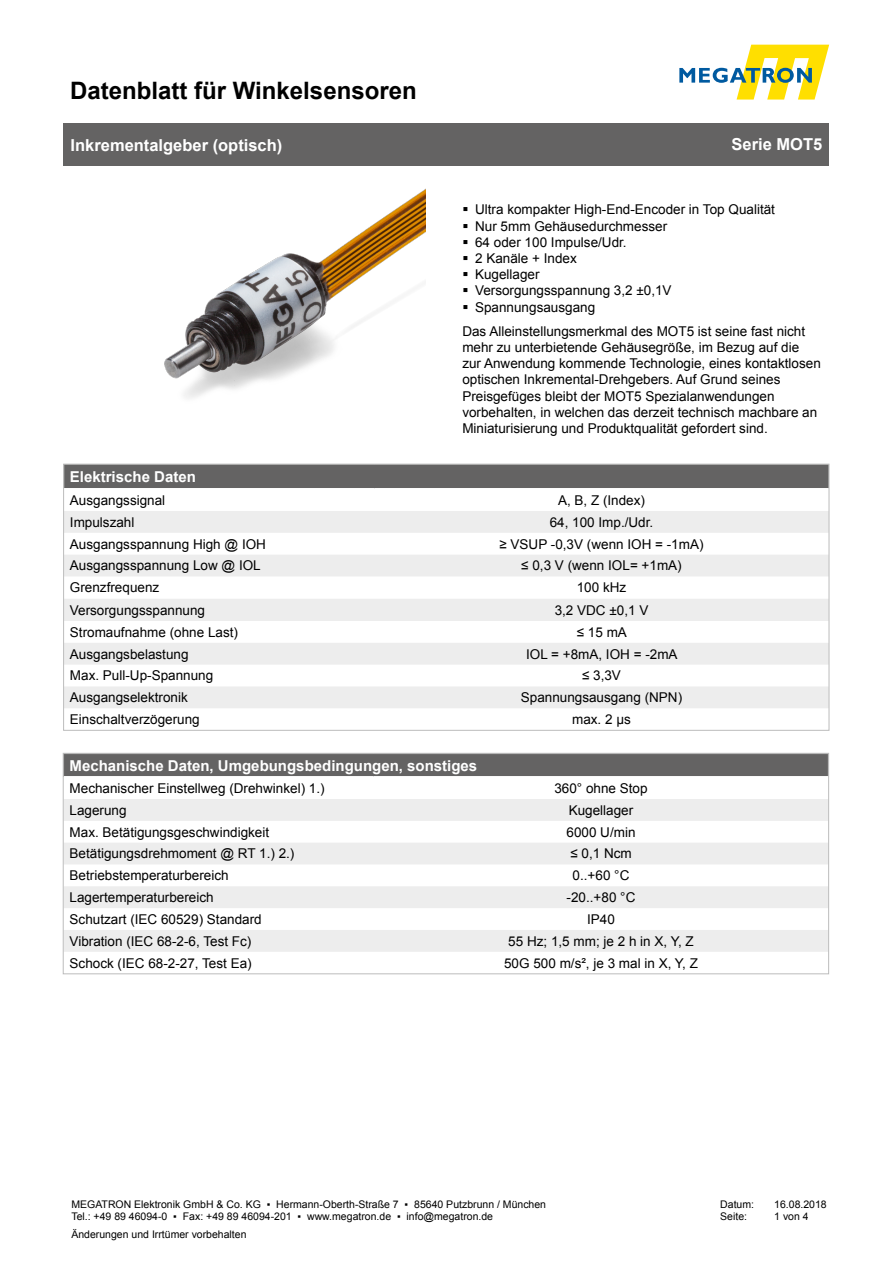
<style>
.page{position:relative;width:893px;height:1263px;background:#fff}
.page>*{position:absolute;margin:0;border:0;box-sizing:border-box;transform-origin:0 0}
.t1{font:700 24px "Arial";color:#000}
.t2{font:700 16.5px "Arial";color:#fff}
.t3{font:700 15px "Arial";color:#fff}
.t4{font:13.5px/16.2px "Arial";color:#000}
.t5{font:10.5px "Arial";color:#000}
</style>
<div class="page">
<svg style="left:679px;top:45px;width:150px;height:55px"></svg>
<div style="left:64px;top:123px;width:765px;height:43px;background:#646363"></div>
<img style="left:164px;top:189px;width:261px;height:209px">
<svg style="left:65px;top:511px;width:762px;height:197px;fill:#ededed"></svg>
<div style="left:65px;top:466px;width:762px;height:22px;background:#646363"></div>
<div style="left:63px;top:464px;width:766px;height:266px;border:1px solid #bcbcbc"></div>
<div style="left:64px;top:754px;width:764px;height:23px;background:#646363"></div>
<svg style="left:65px;top:799px;width:762px;height:153px;fill:#ededed"></svg>
<hr style="left:63px;top:776px;width:311px;height:1px;background:#fff">
<hr style="left:374px;top:776px;width:454px;height:1px;background:#fff">
<div style="left:63px;top:753px;width:766px;height:221px;border:1px solid #bcbcbc"></div>
<h1 class="t1" style="left:70px;top:74px;width:348px">Datenblatt für Winkelsensoren</h1>
<p class="t2" style="left:71px;top:134px;width:213px">Inkrementalgeber (optisch)</p>
<p class="t2" style="left:732px;top:133px;width:92px">Serie MOT5</p>
<p class="t4" style="left:475px;top:202px;width:301px">Ultra kompakter High-End-Encoder in Top Qualität</p>
<p class="t4" style="left:475px;top:218px;width:194px">Nur 5mm Gehäusedurchmesser</p>
<p class="t4" style="left:475px;top:234px;width:153px">64 oder 100 Impulse/Udr.</p>
<p class="t4" style="left:475px;top:250px;width:103px">2 Kanäle + Index</p>
<p class="t4" style="left:475px;top:266px;width:66px">Kugellager</p>
<p class="t4" style="left:475px;top:283px;width:198px">Versorgungsspannung 3,2 ±0,1V</p>
<p class="t4" style="left:475px;top:299px;width:122px">Spannungsausgang</p>
<p class="t4" style="left:462px;top:323px;width:360px">Das Alleinstellungsmerkmal des MOT5 ist seine fast nicht mehr zu unterbietende Gehäusegröße, im Bezug auf die zur Anwendung kommende Technologie, eines kontaktlosen optischen Inkremental-Drehgebers. Auf Grund seines Preisgefüges bleibt der MOT5 Spezialanwendungen vorbehalten, in welchen das derzeit technisch machbare an Miniaturisierung und Produktqualität gefordert sind.</p>
<p class="t3" style="left:70px;top:467px;width:127px">Elektrische Daten</p>
<p class="t4" style="left:70px;top:492px;width:97px">Ausgangssignal</p>
<p class="t4" style="left:558px;top:492px;width:89px">A, B, Z (Index)</p>
<p class="t4" style="left:70px;top:514px;width:66px">Impulszahl</p>
<p class="t4" style="left:550px;top:514px;width:105px">64, 100 Imp./Udr.</p>
<p class="t4" style="left:70px;top:536px;width:198px">Ausgangsspannung High @ IOH</p>
<p class="t4" style="left:499px;top:536px;width:206px">≥ VSUP -0,3V (wenn IOH = -1mA)</p>
<p class="t4" style="left:70px;top:558px;width:192px">Ausgangsspannung Low @ IOL</p>
<p class="t4" style="left:521px;top:558px;width:162px">≤ 0,3 V (wenn IOL= +1mA)</p>
<p class="t4" style="left:70px;top:580px;width:91px">Grenzfrequenz</p>
<p class="t4" style="left:577px;top:580px;width:51px">100 kHz</p>
<p class="t4" style="left:70px;top:602px;width:137px">Versorgungsspannung</p>
<p class="t4" style="left:555px;top:602px;width:95px">3,2 VDC ±0,1 V</p>
<p class="t4" style="left:70px;top:624px;width:170px">Stromaufnahme (ohne Last)</p>
<p class="t4" style="left:577px;top:624px;width:52px">≤ 15 mA</p>
<p class="t4" style="left:70px;top:646px;width:120px">Ausgangsbelastung</p>
<p class="t4" style="left:526px;top:646px;width:153px">IOL = +8mA, IOH = -2mA</p>
<p class="t4" style="left:70px;top:668px;width:145px">Max. Pull-Up-Spannung</p>
<p class="t4" style="left:582px;top:668px;width:40px">≤ 3,3V</p>
<p class="t4" style="left:70px;top:690px;width:119px">Ausgangselektronik</p>
<p class="t4" style="left:521px;top:690px;width:163px">Spannungsausgang (NPN)</p>
<p class="t4" style="left:70px;top:711px;width:131px">Einschaltverzögerung</p>
<p class="t4" style="left:572px;top:711px;width:60px">max. 2 μs</p>
<p class="t3" style="left:70px;top:755px;width:409px">Mechanische Daten, Umgebungsbedingungen, sonstiges</p>
<p class="t4" style="left:70px;top:780px;width:257px">Mechanischer Einstellweg (Drehwinkel) 1.)</p>
<p class="t4" style="left:554px;top:780px;width:95px">360° ohne Stop</p>
<p class="t4" style="left:70px;top:802px;width:59px">Lagerung</p>
<p class="t4" style="left:569px;top:802px;width:66px">Kugellager</p>
<p class="t4" style="left:70px;top:824px;width:201px">Max. Betätigungsgeschwindigkeit</p>
<p class="t4" style="left:566px;top:824px;width:71px">6000 U/min</p>
<p class="t4" style="left:70px;top:846px;width:226px">Betätigungsdrehmoment @ RT 1.) 2.)</p>
<p class="t4" style="left:570px;top:846px;width:63px">≤ 0,1 Ncm</p>
<p class="t4" style="left:70px;top:868px;width:161px">Betriebstemperaturbereich</p>
<p class="t4" style="left:573px;top:868px;width:58px">0..+60 °C</p>
<p class="t4" style="left:70px;top:889px;width:146px">Lagertemperaturbereich</p>
<p class="t4" style="left:567px;top:889px;width:70px">-20..+80 °C</p>
<p class="t4" style="left:70px;top:911px;width:194px">Schutzart (IEC 60529) Standard</p>
<p class="t4" style="left:587px;top:911px;width:29px">IP40</p>
<p class="t4" style="left:70px;top:933px;width:183px">Vibration (IEC 68-2-6, Test Fc)</p>
<p class="t4" style="left:508px;top:933px;width:187px">55 Hz; 1,5 mm; je 2 h in X, Y, Z</p>
<p class="t4" style="left:70px;top:955px;width:184px">Schock (IEC 68-2-27, Test Ea)</p>
<p class="t4" style="left:504px;top:955px;width:195px">50G 500 m/s², je 3 mal in X, Y, Z</p>
<p class="t5" style="left:71px;top:1197px;width:476px">MEGATRON Elektronik GmbH &amp; Co. KG ▪ Hermann-Oberth-Straße 7 ▪ 85640 Putzbrunn / München</p>
<p class="t5" style="left:71px;top:1210px;width:423px">Tel.: +49 89 46094-0 ▪ Fax: +49 89 46094-201 ▪ www.megatron.de ▪ info@megatron.de</p>
<p class="t5" style="left:71px;top:1227px;width:177px">Änderungen und Irrtümer vorbehalten</p>
<p class="t5" style="left:720px;top:1197px;width:35px">Datum:</p>
<p class="t5" style="left:774px;top:1197px;width:54px">16.08.2018</p>
<p class="t5" style="left:720px;top:1210px;width:28px">Seite:</p>
<p class="t5" style="left:774px;top:1210px;width:36px">1 von 4</p>
</div>
